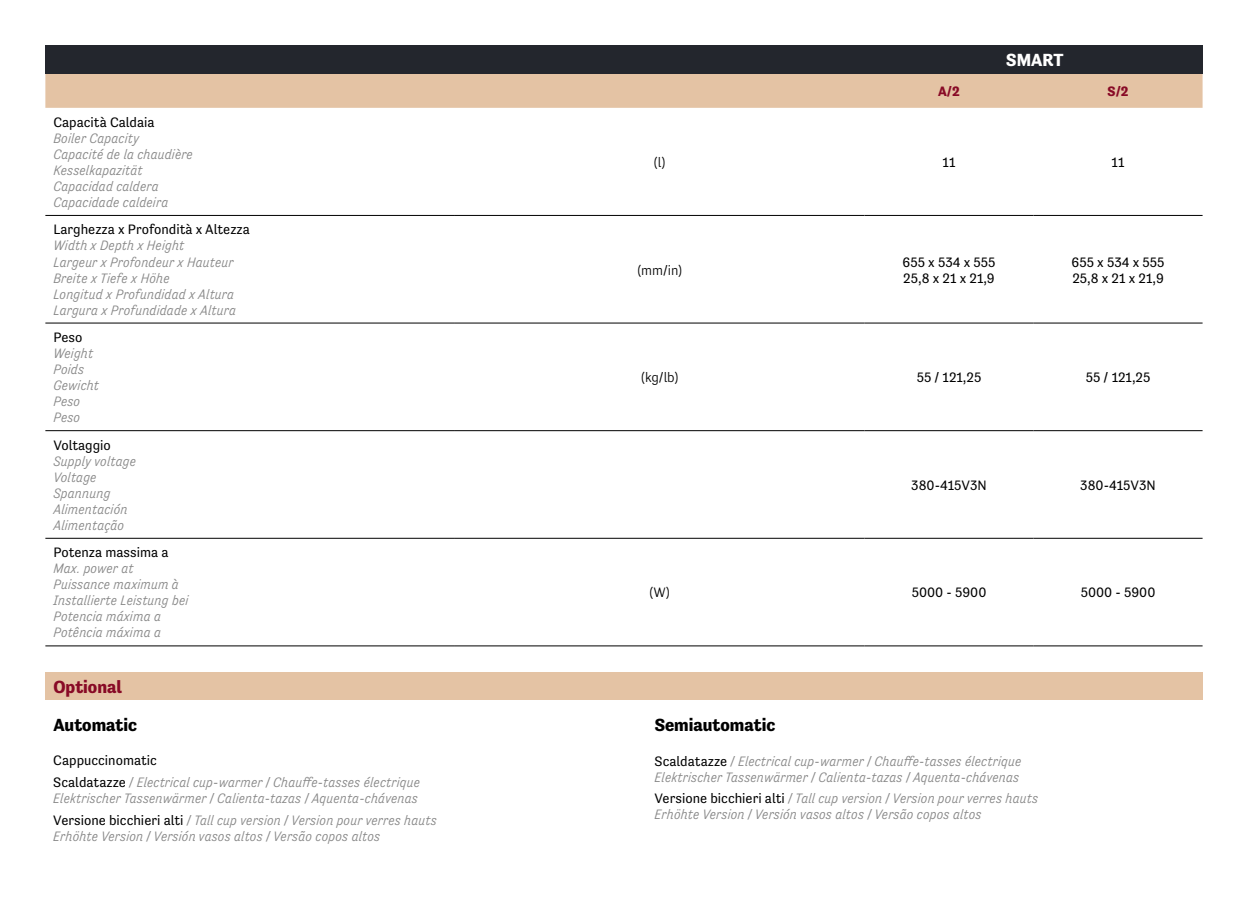
<style>
.page{position:relative;width:1248px;height:908px;background:#fff}
.page>*{position:absolute;margin:0;border:0;box-sizing:border-box;transform-origin:0 0}
.t1{font:700 18px "Tenso";color:#000}
.t2{font:700 18px "Tenso";color:#880a26}
.t3{font:700 18px "Tenso";color:#fff}
.t4{font:italic 300 14px/16px "Tenso";color:#878787}
.t5{font:14px/16px "Tenso";color:#000}
.t6{font:300 14px "Tenso";color:#000}
.t7{font:700 14px "Tenso";color:#880a26}
.s1{font-weight:400;font-style:normal;color:#000}
</style>
<div class="page">
<hr style="left:45px;top:215px;width:410px;height:1px;background:#000">
<hr style="left:455px;top:215px;width:409px;height:1px;background:#000">
<hr style="left:864px;top:215px;width:169px;height:1px;background:#000">
<hr style="left:1033px;top:215px;width:169px;height:1px;background:#000">
<hr style="left:45px;top:322px;width:410px;height:1px;background:#000">
<hr style="left:455px;top:322px;width:409px;height:1px;background:#000">
<hr style="left:864px;top:322px;width:169px;height:1px;background:#000">
<hr style="left:1033px;top:322px;width:169px;height:1px;background:#000">
<hr style="left:45px;top:430px;width:410px;height:1px;background:#000">
<hr style="left:455px;top:430px;width:409px;height:1px;background:#000">
<hr style="left:864px;top:430px;width:169px;height:1px;background:#000">
<hr style="left:1033px;top:430px;width:169px;height:1px;background:#000">
<hr style="left:45px;top:537px;width:410px;height:1px;background:#000">
<hr style="left:455px;top:537px;width:409px;height:1px;background:#000">
<hr style="left:864px;top:537px;width:169px;height:1px;background:#000">
<hr style="left:1033px;top:537px;width:169px;height:1px;background:#000">
<hr style="left:45px;top:645px;width:410px;height:1px;background:#000">
<hr style="left:455px;top:645px;width:409px;height:1px;background:#000">
<hr style="left:864px;top:645px;width:169px;height:1px;background:#000">
<hr style="left:1033px;top:645px;width:169px;height:1px;background:#000">
<div style="left:45px;top:45px;width:1157px;height:29px;background:#23262d"></div>
<div style="left:45px;top:74px;width:1157px;height:34px;background:#e4c3a4"></div>
<div style="left:45px;top:672px;width:1157px;height:27px;background:#e4c3a4"></div>
<p class="t3" style="left:1006px;top:50px;width:59px">SMART</p>
<p class="t5" style="left:53px;top:114px;width:103px">Capacità Caldaia</p>
<p class="t4" style="left:53px;top:130px;width:141px">Boiler Capacity<br>Capacité de la chaudière<br>Kesselkapazität<br>Capacidad caldera<br>Capacidade caldeira</p>
<p class="t5" style="left:53px;top:221px;width:198px">Larghezza x Profondità x Altezza</p>
<p class="t4" style="left:53px;top:237px;width:184px">Width x Depth x Height<br>Largeur x Profondeur x Hauteur<br>Breite x Tiefe x Höhe<br>Longitud x Profundidad x Altura<br>Largura x Profundidade x Altura</p>
<p class="t5" style="left:53px;top:329px;width:30px">Peso</p>
<p class="t4" style="left:53px;top:345px;width:47px">Weight<br>Poids<br>Gewicht<br>Peso<br>Peso</p>
<p class="t5" style="left:53px;top:436px;width:59px">Voltaggio</p>
<p class="t4" style="left:53px;top:452px;width:84px">Supply voltage<br>Voltage<br>Spannung<br>Alimentación<br>Alimentação</p>
<p class="t5" style="left:53px;top:544px;width:117px">Potenza massima a</p>
<p class="t4" style="left:53px;top:560px;width:137px">Max. power at<br>Puissance maximum à<br>Installierte Leistung bei<br>Potencia máxima a<br>Potência máxima a</p>
<p class="t7" style="left:938px;top:83px;width:23px">A/2</p>
<p class="t7" style="left:1107px;top:83px;width:22px">S/2</p>
<p class="t6" style="left:654px;top:154px;width:13px">(l)</p>
<p class="t5" style="left:942px;top:154px;width:14px">11</p>
<p class="t5" style="left:1111px;top:154px;width:14px">11</p>
<p class="t6" style="left:637px;top:262px;width:46px">(mm/in)</p>
<p class="t5" style="left:902px;top:253px;width:94px">655 x 534 x 555<br>25,8 x 21 x 21,9</p>
<p class="t5" style="left:1071px;top:253px;width:94px">655 x 534 x 555<br>25,8 x 21 x 21,9</p>
<p class="t6" style="left:641px;top:369px;width:39px">(kg/lb)</p>
<p class="t5" style="left:916px;top:369px;width:66px">55 / 121,25</p>
<p class="t5" style="left:1085px;top:369px;width:66px">55 / 121,25</p>
<p class="t5" style="left:911px;top:476px;width:77px">380-415V3N</p>
<p class="t5" style="left:1080px;top:476px;width:77px">380-415V3N</p>
<p class="t6" style="left:649px;top:584px;width:22px">(W)</p>
<p class="t5" style="left:911px;top:584px;width:76px">5000 - 5900</p>
<p class="t5" style="left:1080px;top:584px;width:76px">5000 - 5900</p>
<p class="t2" style="left:53px;top:676px;width:70px">Optional</p>
<p class="t1" style="left:53px;top:714px;width:85px">Automatic</p>
<p class="t1" style="left:654px;top:714px;width:122px">Semiautomatic</p>
<p class="t4" style="left:53px;top:749px;width:368px;line-height:21.6px"><span class="s1">Cappuccinomatic<br>Scaldatazze</span> / Electrical cup-warmer / Chauffe-tasses électrique</p>
<p class="t4" style="left:53px;top:787px;width:385px;line-height:21.6px">Elektrischer Tassenwärmer / Calienta-tazas / Aquenta-chávenas<br><span class="s1">Versione bicchieri alti</span> / Tall cup version / Version pour verres hauts</p>
<p class="t4" style="left:53px;top:827px;width:328px">Erhöhte Version / Versión vasos altos / Versão copos altos</p>
<p class="t4" style="left:654px;top:752px;width:368px"><span class="s1">Scaldatazze</span> / Electrical cup-warmer / Chauffe-tasses électrique<br>Elektrischer Tassenwärmer / Calienta-tazas / Aquenta-chávenas</p>
<p class="t4" style="left:654px;top:790px;width:385px"><span class="s1">Versione bicchieri alti</span> / Tall cup version / Version pour verres hauts<br>Erhöhte Version / Versión vasos altos / Versão copos altos</p>
</div>
